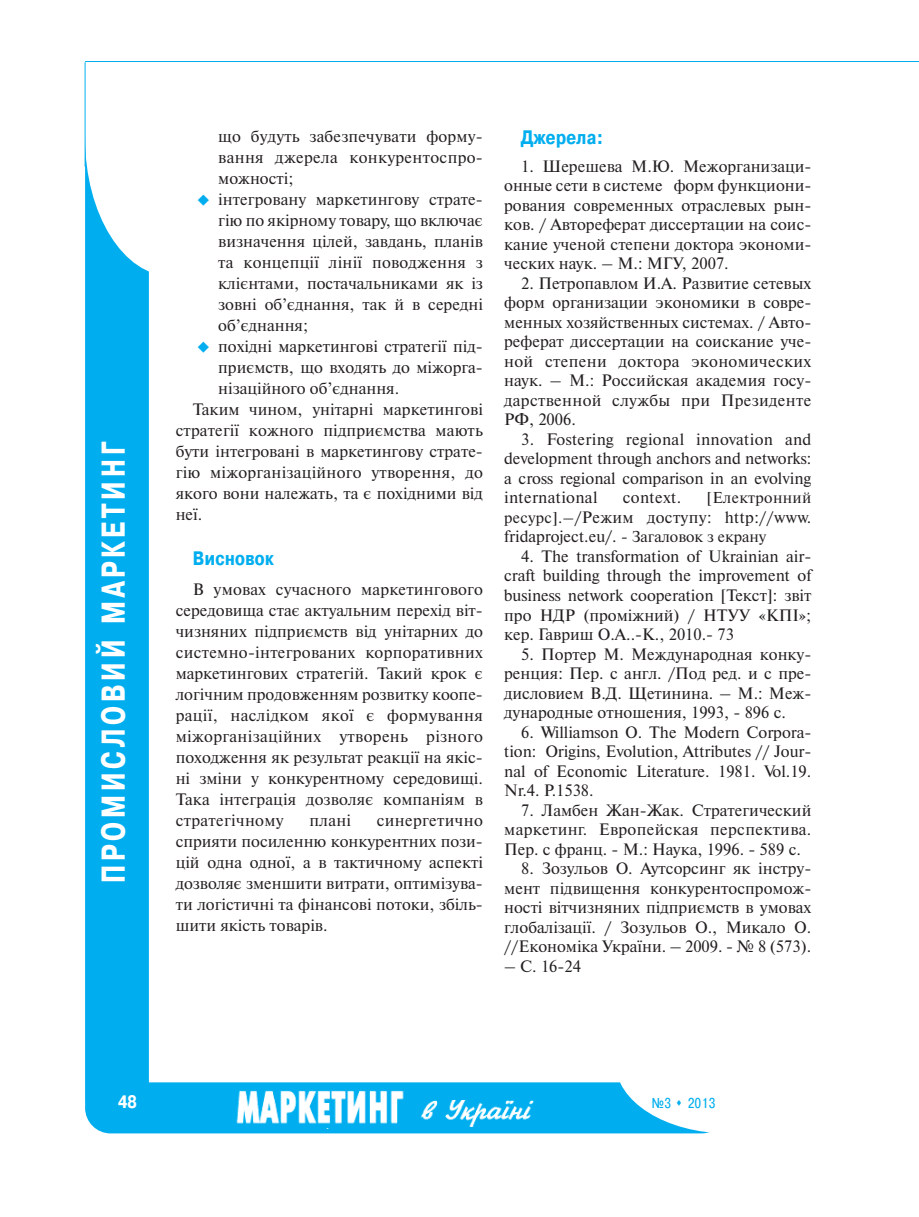
<style>
.page{position:relative;width:919px;height:1217px;background:#fff}
.page>*{position:absolute;margin:0;border:0;box-sizing:border-box;transform-origin:0 0}
.t1{font:700 33px "Pragmatica Cond C";letter-spacing:.13em;color:#fff;scale:.9 1}
.t2{font:700 19.5px "Pragmatica Cond C";letter-spacing:.02em;color:#00aeef}
.t3{font:700 18px "Pragmatica Cond C";color:#fff}
.t4{font:16.5px/19.5px "Newton C";color:#231f20;text-align:justify}
.t5{font:16.5px/19.5px "Newton C";letter-spacing:.02em;color:#231f20}
.t6{font:15.75px "Newton C";letter-spacing:.02em;color:#231f20}
.t7{font:14.25px "Pragmatica Cond C";color:#00aeef}
.s1{color:#00aeef}
.s2{font-size:15.75px}
</style>
<div class="page">
<div style="left:85px;top:112px;width:64px;height:1019px;background:#00aeef;border-radius:32px"></div>
<div style="left:85px;top:1082px;width:642px;height:51px;background:#00aeef;border-radius:26px"></div>
<img style="left:236px;top:1090px;width:168px;height:34px">
<img style="left:420px;top:1100px;width:113px;height:26px">
<div style="left:85px;top:0;width:172px;height:276px;background:#fff;border-radius:50%"></div>
<div style="left:615px;top:991px;width:226px;height:142px;background:#fff;border-radius:50%"></div>
<hr style="left:85px;top:62px;width:1px;height:104px;background:#00aeef">
<hr style="left:85px;top:61px;width:833px;height:1px;background:#00aeef">
<h1 class="t1" style="left:94px;top:883px;width:492px;rotate:-90deg">ПРОМИСЛОВИЙ МАРКЕТИНГ</h1>
<p class="t4" style="left:218px;top:125px;width:266px;line-height:21px">що будуть забезпечувати форму&shy;вання джерела конкурентоспро&shy;можності;</p>
<p class="t4" style="left:218px;top:188px;width:266px;line-height:21px;text-indent:-21px"><span class="s1">◆</span> інтегровану маркетингову страте&shy;гію по якірному товару, що включає визначення цілей, завдань, планів та концепції лінії поводження з клієнтами, постачальниками як із зовні об’єднання, так й в середні об’єднання;</p>
<p class="t4" style="left:197px;top:336px;width:287px"><span class="s1">◆</span> похідні маркетингові стратегії під-</p>
<p class="t4" style="left:218px;top:357px;width:266px">приємств, що входять до міжорга-</p>
<p class="t4" style="left:218px;top:378px;width:182px">нізаційного об’єднання.</p>
<p class="t4" style="left:193px;top:399px;width:292px">Таким чином, унітарні маркетингові</p>
<p class="t4" style="left:176px;top:420px;width:309px">стратегії кожного підприємства мають</p>
<p class="t4" style="left:176px;top:441px;width:309px">бути інтегровані в маркетингову страте-</p>
<p class="t4" style="left:176px;top:462px;width:309px">гію міжорганізаційного утворення, до</p>
<p class="t4" style="left:176px;top:483px;width:309px">якого вони належать, та є похідними від</p>
<p class="t4" style="left:176px;top:504px;width:28px">неї.</p>
<p class="t2" style="left:193px;top:547px;width:82px">Висновок</p>
<p class="t4" style="left:176px;top:578px;width:309px;line-height:21px;text-indent:17px">В умовах сучасного маркетингового середовища стає актуальним перехід віт&shy;чизняних підприємств від унітарних до системно-інтегрованих корпоративних маркетингових стратегій. Такий крок є логічним продовженням розвитку коопе&shy;рації, наслідком якої є формування міжорганізаційних утворень різного походження як результат реакції на якіс&shy;ні зміни у конкурентному середовищі.<br>Така інтеграція дозволяє компаніям в стратегічному</p>
<p class="t4" style="left:309px;top:810px;width:43px">плані</p>
<p class="t4" style="left:176px;top:809px;width:309px;line-height:21px;text-indent:201px">синергетично сприяти посиленню конкурентних пози&shy;цій одна одної, а в тактичному аспекті дозволяє зменшити витрати, оптимізува&shy;ти логістичні та фінансові потоки, збіль&shy;шити якість товарів.</p>
<p class="t2" style="left:521px;top:125px;width:84px">Джерела:</p>
<p class="t4" style="left:504px;top:156px;width:309px;text-indent:17px">1. Шерешева М.Ю. Межорганизаци&shy;онные сети в системе форм функциони&shy;рования современных отраслевых рын&shy;ков. / Автореферат диссертации на соис&shy;кание ученой степени доктора экономи&shy;ческих наук. – М.: МГУ, 2007.</p>
<p class="t4" style="left:504px;top:273px;width:309px;text-indent:17px">2. Петропавлом И.А. Развитие сетевых форм организации экономики в совре&shy;менных хозяйственных системах. / Авто&shy;реферат диссертации на соискание уче&shy;ной степени доктора экономических наук. – М.: Российская академия госу&shy;дарственной службы при Президенте РФ, 2006.</p>
<p class="t4" style="left:504px;top:429px;width:309px;text-indent:17px">3. Fostering regional innovation and development through anchors and networks: a cross regional comparison in an evolving international</p>
<p class="t5" style="left:622px;top:488px;width:60px">context.</p>
<p class="t6" style="left:706px;top:488px;width:106px">[Електронний</p>
<p class="t5" style="left:504px;top:507px;width:309px"><span class="s2">ресурс].–</span>/Режим доступу: http://www. fridaproject.eu/. <span class="s2">- Загаловок з екрану</span></p>
<p class="t4" style="left:504px;top:546px;width:309px;text-indent:17px">4. The transformation of Ukrainian air&shy;craft building through the improvement of business network cooperation [Текст]: звіт про НДР (проміжний) / НТУУ «КПІ»; кер. Гавриш О.А..-К., 2010.- 73</p>
<p class="t4" style="left:504px;top:644px;width:309px;text-indent:17px">5. Портер М. Международная конку&shy;ренция: Пер. с англ. /Под ред. и с пре&shy;дисловием В.Д. Щетинина. – М.: Меж&shy;дународные отношения, 1993, - 896 с.</p>
<p class="t4" style="left:504px;top:722px;width:309px;text-indent:17px">6. Williamson O. The Modern Corpora&shy;tion: Origins, Evolution, Attributes // Jour&shy;nal of Economic Literature. 1981. Vol.19.<br>Nr.4. P.1538.</p>
<p class="t4" style="left:504px;top:800px;width:309px;text-indent:17px">7. Ламбен Жан-Жак. Стратегический маркетинг. Европейская перспектива.<br>Пер. с франц. - М.: Наука, 1996. - 589 с.</p>
<p class="t4" style="left:504px;top:858px;width:309px;text-indent:17px">8. Зозульов О. Аутсорсинг як інстру&shy;мент підвищення конкурентоспромож&shy;ності вітчизняних підприємств в умовах глобалізації. / Зозульов О., Микало О. //Економіка України. – 2009. - № 8 (573).</p>
<p class="t4" style="left:504px;top:956px;width:78px">– С. 16-24</p>
<p class="t3" style="left:118px;top:1090px;width:20px">48</p>
<p class="t7" style="left:652px;top:1093px;width:65px">№3 ▲ 2013</p>
</div>
